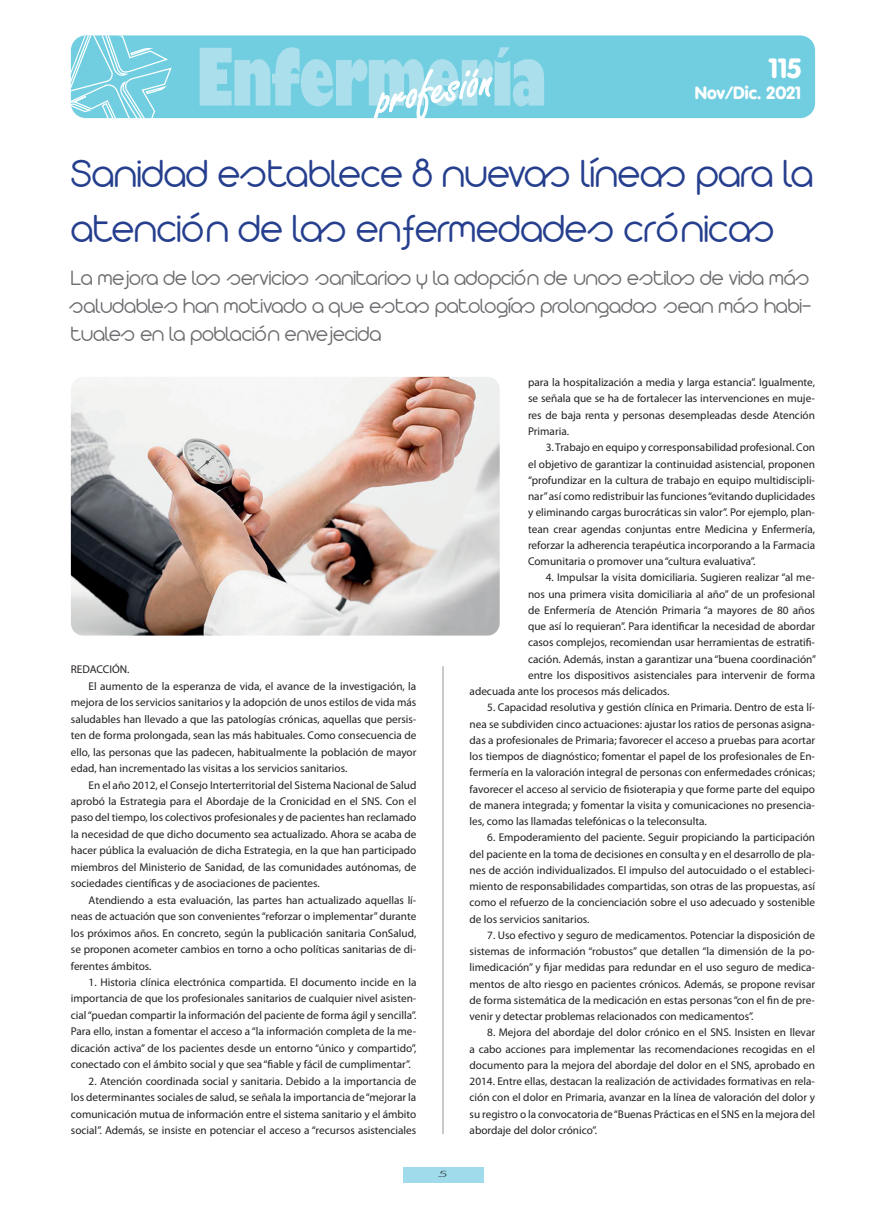
<style>
.page{position:relative;width:886px;height:1205px;background:#fff}
.page>*{position:absolute;margin:0;border:0;box-sizing:border-box;transform-origin:0 0}
.t1{font:300 42.5px/55.6px "Arista 2.0 Alternate";color:#253f8e}
.t2{font:900 27.5px "VAG Rounded";color:#fff}
.t3{font:300 22.5px/28.1px "Arista 2.0 Alternate";color:#6c6d70;text-align:justify}
.t4{font:900 17.5px "VAG Rounded";color:#fff}
.t5{font:11.25px/16.2px "Myriad Pro";color:#231f20;text-align:justify}
.t6{font:300 8.12px "Futura";color:#231f20;scale:2 1}
</style>
<div class="page">
<div style="left:71px;top:35px;width:744px;height:83px;background:#71cee1;border-radius:15px"></div>
<svg style="left:71px;top:35px;width:102px;height:83px"></svg>
<svg style="left:200px;top:47px;width:344px;height:72px"></svg>
<div style="left:403px;top:1167px;width:80px;height:15px;background:#9fdbea"></div>
<hr style="left:442px;top:666px;width:2px;height:468px;background:#a8a9ad">
<img style="left:71px;top:377px;width:429px;height:258px">
<p class="t2" style="left:769px;top:52px;width:34px">115</p>
<p class="t4" style="left:695px;top:82px;width:108px">Nov/Dic. 2021</p>
<p class="t1" style="left:71px;top:145px;width:744px">Sanidad establece 8 nuevas líneas para la atención de las enfermedades crónicas</p>
<p class="t3" style="left:71px;top:263px;width:742px">La mejora de los servicios sanitarios y la adopción de unos estilos de vida más saludables han motivado a que estas patologías prolongadas sean más habi&shy;tuales en la población envejecida</p>
<p class="t5" style="left:71px;top:661px;width:60px">REDACCIÓN.</p>
<p class="t5" style="left:71px;top:678px;width:347px;text-indent:18px">El aumento de la esperanza de vida, el avance de la investigación, la mejora de los servicios sanitarios y la adopción de unos estilos de vida más saludables han llevado a que las patologías crónicas, aquellas que persis&shy;ten de forma prolongada, sean las más habituales. Como consecuencia de ello, las personas que las padecen, habitualmente la población de mayor edad, han incrementado las visitas a los servicios sanitarios.</p>
<p class="t5" style="left:71px;top:777px;width:347px;text-indent:18px">En el año 2012, el Consejo Interterritorial del Sistema Nacional de Salud aprobó la Estrategia para el Abordaje de la Cronicidad en el SNS. Con el paso del tiempo, los colectivos profesionales y de pacientes han reclamado la necesidad de que dicho documento sea actualizado. Ahora se acaba de hacer pública la evaluación de dicha Estrategia, en la que han participado miembros del Ministerio de Sanidad, de las comunidades autónomas, de sociedades científicas y de asociaciones de pacientes.</p>
<p class="t5" style="left:71px;top:892px;width:347px;text-indent:18px">Atendiendo a esta evaluación, las partes han actualizado aquellas lí&shy;neas de actuación que son convenientes “reforzar o implementar” durante los próximos años. En concreto, según la publicación sanitaria ConSalud, se proponen acometer cambios en torno a ocho políticas sanitarias de di&shy;ferentes ámbitos.</p>
<p class="t5" style="left:71px;top:974px;width:347px;text-indent:18px">1. Historia clínica electrónica compartida. El documento incide en la importancia de que los profesionales sanitarios de cualquier nivel asisten&shy;cial “puedan compartir la información del paciente de forma ágil y sencilla”.<br>Para ello, instan a fomentar el acceso a “la información completa de la me&shy;dicación activa” de los pacientes desde un entorno “único y compartido”, conectado con el ámbito social y que sea “fiable y fácil de cumplimentar”.</p>
<p class="t5" style="left:71px;top:1073px;width:347px;text-indent:18px">2. Atención coordinada social y sanitaria. Debido a la importancia de los determinantes sociales de salud, se señala la importancia de “mejorar la comunicación mutua de información entre el sistema sanitario y el ámbito social”. Además, se insiste en potenciar el acceso a “recursos asistenciales</p>
<p class="t6" style="left:438px;top:1169px;width:7px">5</p>
<p class="t5" style="left:528px;top:374px;width:289px">para la hospitalización a media y larga estancia”. Igualmente, se señala que se ha de fortalecer las intervenciones en muje&shy;res de baja renta y personas desempleadas desde Atención Primaria.</p>
<p class="t5" style="left:528px;top:439px;width:289px;text-indent:18px">3. Trabajo en equipo y corresponsabilidad profesional. Con el objetivo de garantizar la continuidad asistencial, proponen “profundizar en la cultura de trabajo en equipo multidiscipli&shy;nar” así como redistribuir las funciones “evitando duplicidades y eliminando cargas burocráticas sin valor”. Por ejemplo, plan&shy;tean crear agendas conjuntas entre Medicina y Enfermería, reforzar la adherencia terapéutica incorporando a la Farmacia Comunitaria o promover una “cultura evaluativa”.</p>
<p class="t5" style="left:546px;top:569px;width:271px">4. Impulsar la visita domiciliaria. Sugieren realizar “al me-</p>
<p class="t5" style="left:528px;top:586px;width:289px">nos una primera visita domiciliaria al año” de un profesional</p>
<p class="t5" style="left:528px;top:602px;width:288px">de Enfermería de Atención Primaria “a mayores de 80 años</p>
<p class="t5" style="left:528px;top:618px;width:289px">que así lo requieran”. Para identificar la necesidad de abordar</p>
<p class="t5" style="left:528px;top:634px;width:289px">casos complejos, recomiendan usar herramientas de estratifi-</p>
<p class="t5" style="left:528px;top:651px;width:289px">cación. Además, instan a garantizar una “buena coordinación”</p>
<p class="t5" style="left:528px;top:667px;width:289px">entre los dispositivos asistenciales para intervenir de forma</p>
<p class="t5" style="left:469px;top:683px;width:201px">adecuada ante los procesos más delicados.</p>
<p class="t5" style="left:469px;top:699px;width:347px;text-indent:18px">5. Capacidad resolutiva y gestión clínica en Primaria. Dentro de esta lí&shy;nea se subdividen cinco actuaciones: ajustar los ratios de personas asigna&shy;das a profesionales de Primaria; favorecer el acceso a pruebas para acortar los tiempos de diagnóstico; fomentar el papel de los profesionales de En&shy;fermería en la valoración integral de personas con enfermedades crónicas; favorecer el acceso al servicio de fisioterapia y que forme parte del equipo de manera integrada; y fomentar la visita y comunicaciones no presencia&shy;les, como las llamadas telefónicas o la teleconsulta.</p>
<p class="t5" style="left:469px;top:829px;width:347px;text-indent:18px">6. Empoderamiento del paciente. Seguir propiciando la participación del paciente en la toma de decisiones en consulta y en el desarrollo de pla&shy;nes de acción individualizados. El impulso del autocuidado o el estableci&shy;miento de responsabilidades compartidas, son otras de las propuestas, así como el refuerzo de la concienciación sobre el uso adecuado y sostenible de los servicios sanitarios.</p>
<p class="t5" style="left:469px;top:927px;width:347px;text-indent:18px">7. Uso efectivo y seguro de medicamentos. Potenciar la disposición de sistemas de información “robustos” que detallen “la dimensión de la po&shy;limedicación” y fijar medidas para redundar en el uso seguro de medica&shy;mentos de alto riesgo en pacientes crónicos. Además, se propone revisar de forma sistemática de la medicación en estas personas “con el fin de pre&shy;venir y detectar problemas relacionados con medicamentos”.</p>
<p class="t5" style="left:469px;top:1024px;width:347px;text-indent:18px">8. Mejora del abordaje del dolor crónico en el SNS. Insisten en llevar a cabo acciones para implementar las recomendaciones recogidas en el documento para la mejora del abordaje del dolor en el SNS, aprobado en 2014. Entre ellas, destacan la realización de actividades formativas en rela&shy;ción con el dolor en Primaria, avanzar en la línea de valoración del dolor y su registro o la convocatoria de “Buenas Prácticas en el SNS en la mejora del abordaje del dolor crónico”.</p>
</div>
